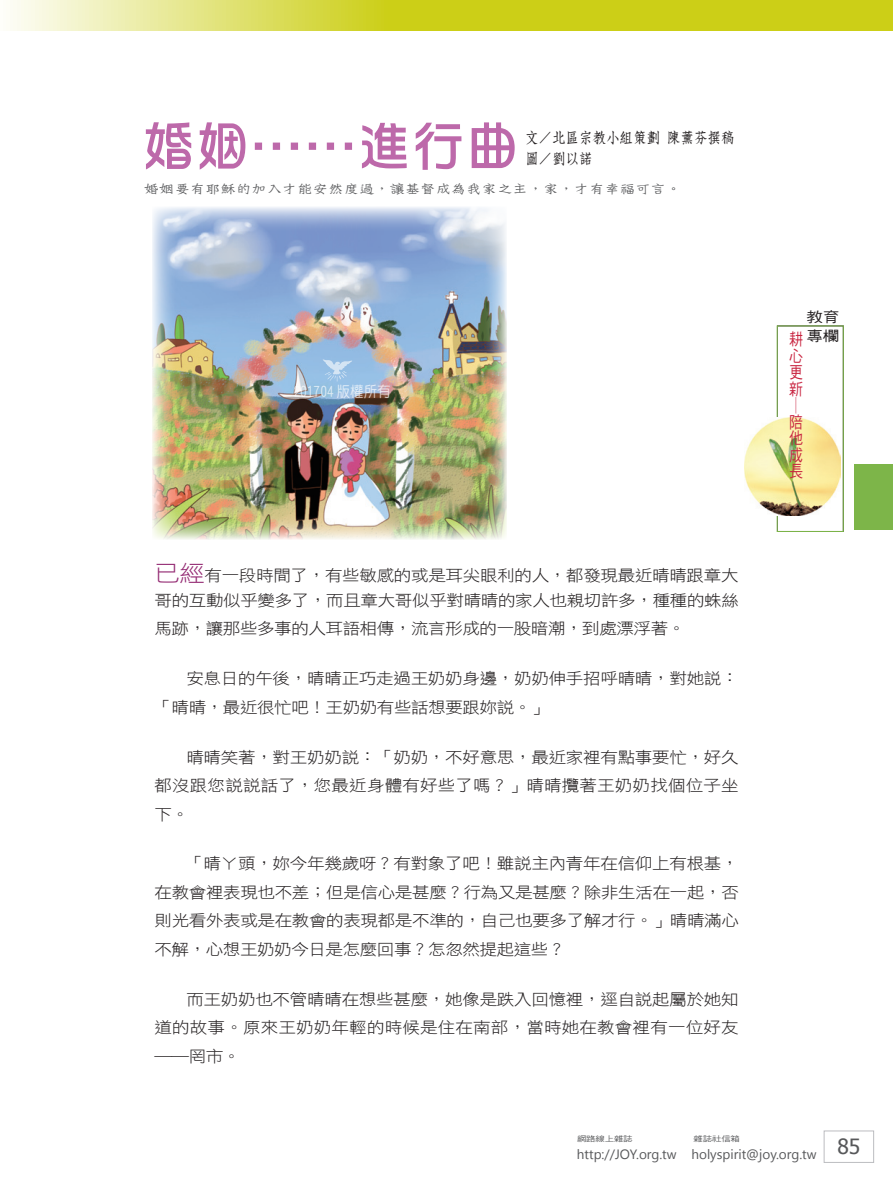
<style>
.page{position:relative;width:893px;height:1191px;background:#fff}
.page>*{position:absolute;margin:0;border:0;box-sizing:border-box;transform-origin:0 0}
.題目{font:54px "DF Hua Zong W5 WIN BF";color:#bd69aa}
.t1{font:16.5px/16.5px "DF Hei W5 WIN BF";color:#c8233f;text-align:justify;scale:.85 1}
.t2{font:15.75px/28.5px "DF Hei W3 WIN BF";letter-spacing:-.02em;color:#231f20;text-align:justify;scale:1.11 1}
.作者{font:15px "DF Fang Song W6 WIN BF";color:#231f20;scale:.9 1}
.t3{font:15px "DF Yuan W5 WIN BF";color:#fff;scale:.9 1}
.眉批{font:14.1px "DF Tie Xian W3 WIN BF";letter-spacing:-.025em;color:#57585a;scale:1.11 1}
.t4{font:14.1px/19.8px "DF Hei W5 WIN BF";color:#231f20;scale:1.18 1}
.t5{font:14.1px "DF Hei W5 WIN BF";color:#c8233f;scale:1.18 1}
.t6{font:13.5px "Segoe UI";color:#57585a}
.t7{font:7.5px "DF Hei W5 WIN BF";letter-spacing:-.015em;color:#57585a;scale:1.25 1}
.s1{font-size:22.95px;color:#932972}
</style>
<div class="page">
<div style="left:824px;top:1130px;width:50px;height:32px;border:1px solid #bcbdc0"></div>
<div style="left:777px;top:326px;width:66px;height:206px;border:1px solid #7db549"></div>
<img style="left:744px;top:417px;width:96px;height:99px">
<svg style="left:10px;top:0;width:883px;height:30px;background:#d6d846"></svg>
<div style="left:854px;top:464px;width:39px;height:66px;background:#7db549"></div>
<img style="left:152px;top:207px;width:355px;height:332px">
<svg style="left:323px;top:359px;width:29px;height:22px"></svg>
<p class="題目" style="left:141px;top:119px;width:380px">婚姻……進行曲</p>
<p class="作者" style="left:525px;top:130px;width:234px">文／北區宗教小組策劃 陳薰芬撰稿</p>
<p class="作者" style="left:525px;top:151px;width:76px">圖／劉以諾</p>
<p class="眉批" style="left:144px;top:182px;width:486px">婚姻要有耶穌的加入才能安然度過，讓基督成為我家之主，家，才有幸福可言。</p>
<p class="t3" style="left:293px;top:384px;width:110px">201704 版權所有</p>
<p class="t2" style="left:154px;top:563px;width:528px;line-height:24.5px"><span class="s1">已經</span>有一段時間了，有些敏感的或是耳尖眼利的人，都發現最近晴晴跟章大哥的互動似乎變多了，而且章大哥似乎對晴晴的家人也親切許多，種種的蛛絲</p>
<p class="t2" style="left:154px;top:614px;width:480px">馬跡，讓那些多事的人耳語相傳，流言形成的一股暗潮，到處漂浮著。</p>
<p class="t2" style="left:154px;top:664px;width:528px;text-indent:32px">安息日的午後，晴晴正巧走過王奶奶身邊，奶奶伸手招呼晴晴，對她說：「晴晴，最近很忙吧！王奶奶有些話想要跟妳說。」</p>
<p class="t2" style="left:154px;top:742px;width:528px;text-indent:32px">晴晴笑著，對王奶奶說：「奶奶，不好意思，最近家裡有點事要忙，好久都沒跟您說說話了，您最近身體有好些了嗎？」晴晴攬著王奶奶找個位子坐下。</p>
<p class="t2" style="left:154px;top:849px;width:528px;text-indent:32px">「晴ㄚ頭，妳今年幾歲呀？有對象了吧！雖說主內青年在信仰上有根基，在教會裡表現也不差；但是信心是甚麼？行為又是甚麼？除非生活在一起，否則光看外表或是在教會的表現都是不準的，自己也要多了解才行。」晴晴滿心不解，心想王奶奶今日是怎麼回事？怎忽然提起這些？</p>
<p class="t2" style="left:154px;top:984px;width:528px;text-indent:32px">而王奶奶也不管晴晴在想些甚麼，她像是跌入回憶裡，逕自說起屬於她知道的故事。原來王奶奶年輕的時候是住在南部，當時她在教會裡有一位好友──罔市。</p>
<p class="t4" style="left:806px;top:306px;width:29px">教育專欄</p>
<p class="t1" style="left:789px;top:331px;width:17px">耕心更新</p>
<p class="t5" style="left:803px;top:397px;width:15px;rotate:90deg">─</p>
<p class="t1" style="left:789px;top:413px;width:17px">陪他成長</p>
<p class="t7" style="left:577px;top:1135px;width:46px">網路線上雜誌</p>
<p class="t7" style="left:694px;top:1135px;width:39px">雜誌社信箱</p>
<p class="t6" style="left:577px;top:1144px;width:285px">http://JOY.org.tw holyspirit@joy.org.tw <sup>85</sup></p>
</div>
